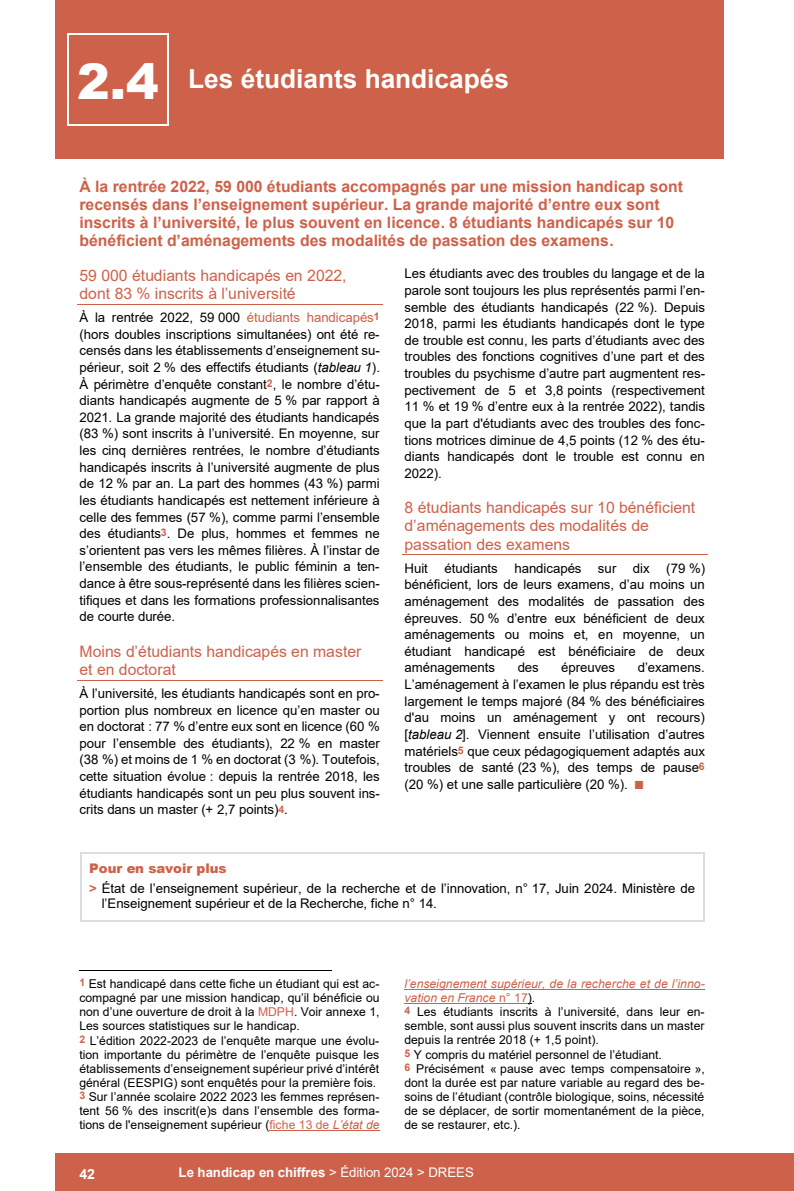
<style>
.page{position:relative;width:794px;height:1191px;background:#fff}
.page>*{position:absolute;margin:0;border:0;box-sizing:border-box;transform-origin:0 0}
.t1{font:900 49px "Arial";color:#fff}
.t2{font:700 26.25px "Arial";color:#fff}
.t3{font:700 15.75px/18.2px "Arial";color:#ce614a}
.t4{font:15.75px/18.2px "Arial";letter-spacing:.005em;color:#ce614a}
.t5{font:700 14px "Arial";color:#fff}
.t6{font:13.3px/16.6px "Arial";color:#000;text-align:justify}
.t7{font:700 13.3px "Arial";color:#fff}
.t8{font:12.25px/14.2px "Arial";color:#000}
.s1{color:#ce614a}
.s2{font-weight:700;font-size:10.5px;color:#ce614a}
.s3{font-style:italic}
.s4{font-family:"Courier New";color:#ce614a}
.s5{font-weight:900;color:#ce614a}
.s6{font-weight:700;color:#ce614a}
.s7{font-style:italic;color:#ce614a}
.s8{font-weight:400}
</style>
<div class="page">
<div style="left:55px;top:1154px;width:739px;height:37px;background:#ca634f"></div>
<div style="left:55px;top:1153px;width:739px;height:37px;background:#ce614a"></div>
<hr style="left:77px;top:304px;width:305px;height:1px;background:#ce614a">
<hr style="left:77px;top:680px;width:305px;height:1px;background:#ce614a">
<hr style="left:402px;top:554px;width:305px;height:1px;background:#ce614a">
<hr style="left:82px;top:852px;width:621px;height:1px;background:#dcddde">
<hr style="left:80px;top:853px;width:2px;height:27px;background:#dcddde">
<svg style="left:80px;top:880px;width:2px;height:16px"></svg>
<hr style="left:82px;top:919px;width:621px;height:2px;background:#dcddde">
<hr style="left:80px;top:896px;width:2px;height:23px;background:#dcddde">
<svg style="left:703px;top:852px;width:1px;height:69px"></svg>
<hr style="left:79px;top:970px;width:252px;height:1px;background:#000">
<hr style="left:269px;top:1130px;width:111px;height:1px;background:#ce614a">
<hr style="left:404px;top:989px;width:300px;height:1px;background:#ce614a">
<hr style="left:404px;top:1003px;width:124px;height:1px;background:#ce614a">
<div style="left:55px;top:0;width:124px;height:30px;background:#ce614a"></div>
<div style="left:179px;top:0;width:545px;height:30px;background:#ce614a"></div>
<div style="left:55px;top:30px;width:124px;height:99px;background:#ce614a"></div>
<hr style="left:68px;top:33px;width:99px;height:2px;background:#fff">
<hr style="left:67px;top:35px;width:1px;height:89px;background:#fff">
<hr style="left:68px;top:124px;width:99px;height:2px;background:#fff">
<hr style="left:167px;top:35px;width:2px;height:89px;background:#fff">
<div style="left:179px;top:30px;width:545px;height:99px;background:#ce614a"></div>
<div style="left:55px;top:129px;width:124px;height:30px;background:#ce614a"></div>
<div style="left:179px;top:129px;width:545px;height:30px;background:#ce614a"></div>
<p class="t1" style="left:77px;top:46px;width:83px">2.4</p>
<p class="t2" style="left:188px;top:60px;width:322px">Les étudiants handicapés</p>
<p class="t3" style="left:79px;top:177px;width:605px">À la rentrée 2022, 59 000 étudiants accompagnés par une mission handicap sont recensés dans l’enseignement supérieur. La grande majorité d’entre eux sont inscrits à l’université, le plus souvent en licence. 8 étudiants handicapés sur 10 bénéficient d’aménagements des modalités de passation des examens.</p>
<p class="t4" style="left:79px;top:266px;width:269px">59 000 étudiants handicapés en 2022, dont 83 % inscrits à l’université</p>
<p class="t6" style="left:79px;top:309px;width:302px">À la rentrée 2022, 59 000 <span class="s1">étudiants handicapés</span><span class="s2">1 </span>(hors doubles inscriptions simultanées) ont été re&shy;censés dans les établissements d’enseignement su&shy;périeur, soit 2 % des effectifs étudiants (<span class="s3">tableau 1</span>).<br>À périmètre d’enquête constant<span class="s2">2</span>, le nombre d’étu&shy;diants handicapés augmente de 5 % par rapport à 2021. La grande majorité des étudiants handicapés (83 %) sont inscrits à l’université. En moyenne, sur les cinq dernières rentrées, le nombre d’étudiants handicapés inscrits à l’université augmente de plus de 12 % par an. La part des hommes (43 %) parmi les étudiants handicapés est nettement inférieure à celle des femmes (57 %), comme parmi l’ensemble des étudiants<span class="s2">3</span>. De plus, hommes et femmes ne s’orientent pas vers les mêmes filières. À l’instar de l’ensemble des étudiants, le public féminin a ten&shy;dance à être sous-représenté dans les filières scien&shy;tifiques et dans les formations professionnalisantes de courte durée.</p>
<p class="t4" style="left:79px;top:642px;width:283px">Moins d’étudiants handicapés en master et en doctorat</p>
<p class="t6" style="left:79px;top:685px;width:302px">À l’université, les étudiants handicapés sont en pro&shy;portion plus nombreux en licence qu’en master ou en doctorat : 77 % d’entre eux sont en licence (60 % pour l’ensemble des étudiants), 22 % en master (38 %) et moins de 1 % en doctorat (3 %). Toutefois, cette situation évolue : depuis la rentrée 2018, les étudiants handicapés sont un peu plus souvent ins&shy;crits dans un master (+ 2,7 points)<span class="s2">4</span>.</p>
<p class="t6" style="left:404px;top:265px;width:302px">Les étudiants avec des troubles du langage et de la parole sont toujours les plus représentés parmi l’en&shy;semble des étudiants handicapés (22 %). Depuis 2018, parmi les étudiants handicapés dont le type de trouble est connu, les parts d’étudiants avec des troubles des fonctions cognitives d’une part et des troubles du psychisme d’autre part augmentent res&shy;pectivement de 5 et 3,8 points (respectivement 11 % et 19 % d’entre eux à la rentrée 2022), tandis que la part d'étudiants avec des troubles des fonc&shy;tions motrices diminue de 4,5 points (12 % des étu&shy;diants handicapés dont le trouble est connu en 2022).</p>
<p class="t4" style="left:404px;top:498px;width:292px">8 étudiants handicapés sur 10 bénéficient d’aménagements des modalités de passation des examens</p>
<p class="t6" style="left:404px;top:560px;width:25px">Huit</p>
<p class="t6" style="left:404px;top:560px;width:302px;text-indent:40px">étudiants handicapés sur dix (79 %) bénéficient, lors de leurs examens, d’au moins un aménagement des modalités de passation des épreuves. 50 % d’entre eux bénéficient de deux aménagements ou moins et, en moyenne, un étudiant handicapé est bénéficiaire de deux aménagements</p>
<p class="t6" style="left:404px;top:659px;width:302px;text-indent:233px">d’examens.<br>L’aménagement à l’examen le plus répandu est très largement le temps majoré (84 % des bénéficiaires d'au moins un aménagement y ont recours) [<span class="s3">tableau 2</span>]. Viennent ensuite l’utilisation d’autres matériels<span class="s2">5</span> que ceux pédagogiquement adaptés aux troubles de santé (23 %), des temps de pause<span class="s2">6 </span>(20 %) et une salle particulière (20 %). <span class="s4">■</span></p>
<p class="t6" style="left:517px;top:659px;width:23px">des</p>
<p class="t6" style="left:561px;top:659px;width:56px">épreuves</p>
<p class="t6" style="left:89px;top:858px;width:607px;line-height:19.8px"><span class="s5">Pour en savoir plus<br></span><span class="s6">&gt;</span> État de l’enseignement supérieur, de la recherche et de l’innovation, n° 17, Juin 2024. Ministère de</p>
<p class="t6" style="left:102px;top:895px;width:337px">l’Enseignement supérieur et de la Recherche, fiche n° 14.</p>
<p class="t8" style="left:79px;top:976px;width:302px"><span class="s2">1</span> Est handicapé dans cette fiche un étudiant qui est ac&shy;compagné par une mission handicap, qu’il bénéficie ou non d’une ouverture de droit à la <span class="s1">MDPH</span>. Voir annexe 1, Les sources statistiques sur le handicap.<br><span class="s2">2</span> L’édition 2022-2023 de l’enquête marque une évolu&shy;tion importante du périmètre de l’enquête puisque les établissements d’enseignement supérieur privé d’intérêt général (EESPIG) sont enquêtés pour la première fois.<br><span class="s2">3</span> Sur l’année scolaire 2022 2023 les femmes représen&shy;tent 56 % des inscrit(e)s dans l’ensemble des forma&shy;tions de l'enseignement supérieur (<span class="s1">fiche 13 de</span> <span class="s7">L’état de</span></p>
<p class="t8" style="left:404px;top:976px;width:302px"><span class="s7">l’enseignement supérieur, de la recherche et de l’inno&shy;vation en France</span> <span class="s1">n° 17</span>).<br><span class="s2">4</span> Les étudiants inscrits à l’université, dans leur en&shy;semble, sont aussi plus souvent inscrits dans un master depuis la rentrée 2018 (+ 1,5 point).<br><span class="s2">5</span> Y compris du matériel personnel de l’étudiant.<br><span class="s2">6</span> Précisément « pause avec temps compensatoire », dont la durée est par nature variable au regard des be&shy;soins de l’étudiant (contrôle biologique, soins, nécessité de se déplacer, de sortir momentanément de la pièce, de se restaurer, etc.).</p>
<p class="t5" style="left:79px;top:1164px;width:17px">42</p>
<p class="t7" style="left:179px;top:1163px;width:297px">Le handicap en chiffres <span class="s8">&gt; Édition 2024 &gt; DREES</span></p>
</div>
